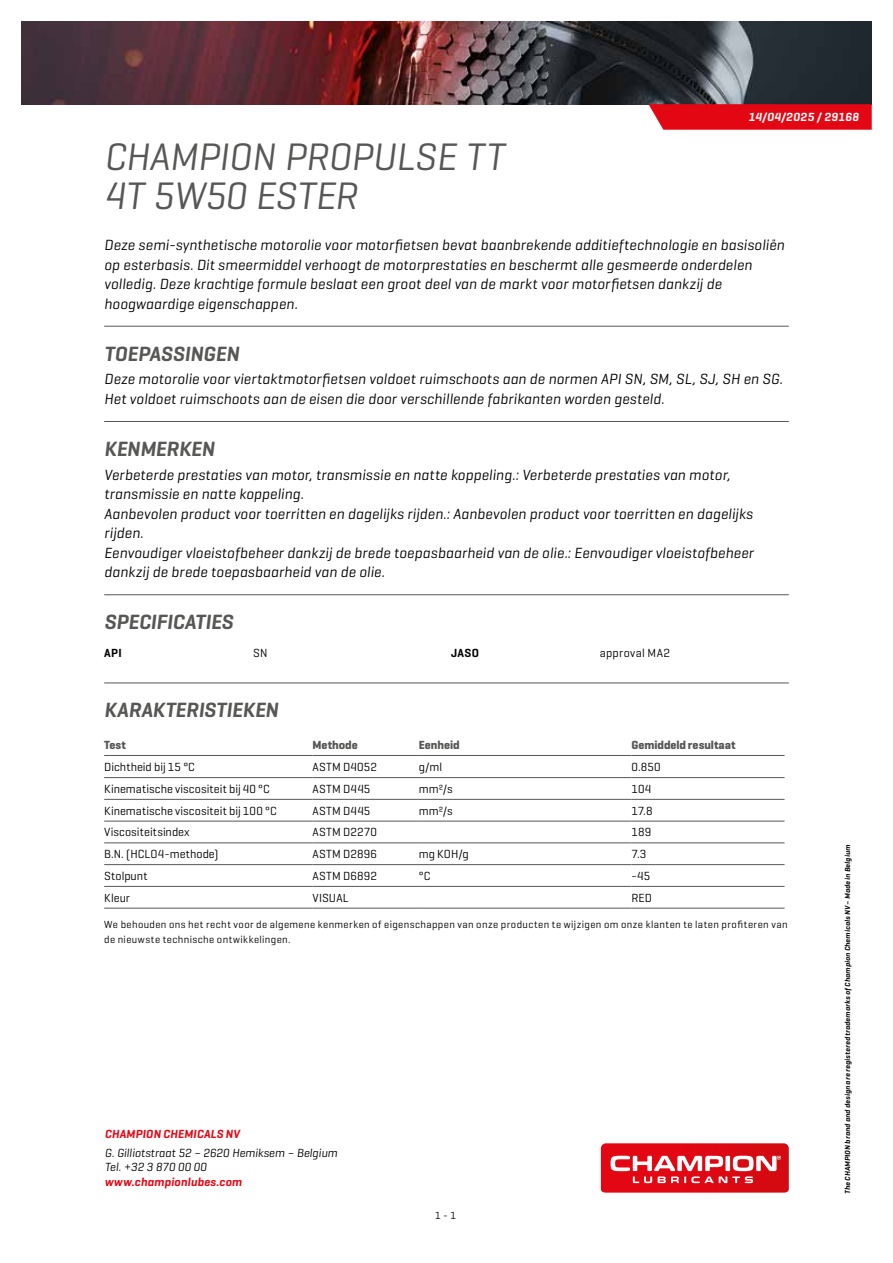
<style>
.page{position:relative;width:893px;height:1263px;background:#fff}
.page>*{position:absolute;margin:0;border:0;box-sizing:border-box;transform-origin:0 0}
.t1{font:italic 39px/39px "Geogrotesque";letter-spacing:-.005em;color:#575756}
.t2{font:italic 600 21px "Geogrotesque";letter-spacing:-.005em;color:#575756}
.t3{font:italic 15px/19.5px "Geogrotesque";letter-spacing:.01em;color:#000}
.t4{font:12px "Geogrotesque";letter-spacing:.01em;color:#000}
.t5{font:italic 12px/14.4px "Geogrotesque";color:#000}
.t6{font:italic 600 12px "Geogrotesque";letter-spacing:.015em;color:#e30613}
.t7{font:700 12px "Geogrotesque";letter-spacing:-.005em;color:#575756}
.t8{font:italic 600 12px "Geogrotesque";letter-spacing:.03em;color:#fff}
.t9{font:12px "Geogrotesque";letter-spacing:.03em;color:#000}
.t10{font:600 12px "Geogrotesque";letter-spacing:.025em;color:#000}
.t11{font:10.5px/15px "Geogrotesque";letter-spacing:.035em;color:#000}
.t12{font:italic 600 7.5px "Geogrotesque";letter-spacing:.025em;color:#000}
</style>
<div class="page">
<svg style="left:601px;top:1143px;width:188px;height:49px;background:#e43740"></svg>
<img style="left:21px;top:21px;width:851px;height:83px">
<svg style="left:648px;top:104px;width:224px;height:26px;background:#e3121e"></svg>
<hr style="left:104px;top:326px;width:685px;height:1px;background:#575756">
<hr style="left:104px;top:421px;width:685px;height:1px;background:#575756">
<hr style="left:104px;top:594px;width:685px;height:1px;background:#575756">
<hr style="left:104px;top:682px;width:685px;height:1px;background:#575756">
<hr style="left:104px;top:755px;width:209px;height:1px;background:#575756">
<hr style="left:313px;top:755px;width:106px;height:1px;background:#575756">
<hr style="left:419px;top:755px;width:212px;height:1px;background:#575756">
<hr style="left:631px;top:755px;width:153px;height:1px;background:#575756">
<hr style="left:104px;top:777px;width:209px;height:1px;background:#575756">
<hr style="left:313px;top:777px;width:106px;height:1px;background:#575756">
<hr style="left:419px;top:777px;width:212px;height:1px;background:#575756">
<hr style="left:631px;top:777px;width:153px;height:1px;background:#575756">
<hr style="left:104px;top:799px;width:209px;height:1px;background:#575756">
<hr style="left:313px;top:799px;width:106px;height:1px;background:#575756">
<hr style="left:419px;top:799px;width:212px;height:1px;background:#575756">
<hr style="left:631px;top:799px;width:153px;height:1px;background:#575756">
<hr style="left:104px;top:821px;width:209px;height:1px;background:#575756">
<hr style="left:313px;top:821px;width:106px;height:1px;background:#575756">
<hr style="left:419px;top:821px;width:212px;height:1px;background:#575756">
<hr style="left:631px;top:821px;width:153px;height:1px;background:#575756">
<hr style="left:104px;top:842px;width:209px;height:1px;background:#575756">
<hr style="left:313px;top:842px;width:106px;height:1px;background:#575756">
<hr style="left:419px;top:842px;width:212px;height:1px;background:#575756">
<hr style="left:631px;top:842px;width:153px;height:1px;background:#575756">
<hr style="left:104px;top:864px;width:209px;height:1px;background:#575756">
<hr style="left:313px;top:864px;width:106px;height:1px;background:#575756">
<hr style="left:419px;top:864px;width:212px;height:1px;background:#575756">
<hr style="left:631px;top:864px;width:153px;height:1px;background:#575756">
<hr style="left:104px;top:886px;width:209px;height:1px;background:#575756">
<hr style="left:313px;top:886px;width:106px;height:1px;background:#575756">
<hr style="left:419px;top:886px;width:212px;height:1px;background:#575756">
<hr style="left:631px;top:886px;width:153px;height:1px;background:#575756">
<hr style="left:104px;top:908px;width:209px;height:1px;background:#575756">
<hr style="left:313px;top:908px;width:106px;height:1px;background:#575756">
<hr style="left:419px;top:908px;width:212px;height:1px;background:#575756">
<hr style="left:631px;top:908px;width:153px;height:1px;background:#575756">
<p class="t8" style="left:749px;top:110px;width:112px">14/04/2025 / 29168</p>
<h1 class="t1" style="left:104px;top:136px;width:401px">CHAMPION PROPULSE TT<br>4T 5W50 ESTER</h1>
<p class="t3" style="left:104px;top:235px;width:682px">Deze semi-synthetische motorolie voor motorfietsen bevat baanbrekende additieftechnologie en basisoliën op esterbasis. Dit smeermiddel verhoogt de motorprestaties en beschermt alle gesmeerde onderdelen volledig. Deze krachtige formule beslaat een groot deel van de markt voor motorfietsen dankzij de hoogwaardige eigenschappen.</p>
<h2 class="t2" style="left:104px;top:340px;width:136px">TOEPASSINGEN</h2>
<p class="t3" style="left:104px;top:369px;width:680px">Deze motorolie voor viertaktmotorfietsen voldoet ruimschoots aan de normen API SN, SM, SL, SJ, SH en SG.<br>Het voldoet ruimschoots aan de eisen die door verschillende fabrikanten worden gesteld.</p>
<h2 class="t2" style="left:104px;top:436px;width:112px">KENMERKEN</h2>
<p class="t3" style="left:104px;top:464px;width:651px">Verbeterde prestaties van motor, transmissie en natte koppeling.: Verbeterde prestaties van motor, transmissie en natte koppeling.<br>Aanbevolen product voor toerritten en dagelijks rijden.: Aanbevolen product voor toerritten en dagelijks rijden.<br>Eenvoudiger vloeistofbeheer dankzij de brede toepasbaarheid van de olie.: Eenvoudiger vloeistofbeheer dankzij de brede toepasbaarheid van de olie.</p>
<h2 class="t2" style="left:104px;top:609px;width:131px">SPECIFICATIES</h2>
<p class="t10" style="left:104px;top:645px;width:19px">API</p>
<p class="t4" style="left:253px;top:645px;width:16px">SN</p>
<p class="t10" style="left:451px;top:645px;width:29px">JASO</p>
<p class="t9" style="left:600px;top:645px;width:72px">approval MA2</p>
<h2 class="t2" style="left:104px;top:697px;width:176px">KARAKTERISTIEKEN</h2>
<p class="t7" style="left:104px;top:737px;width:23px">Test</p>
<p class="t7" style="left:313px;top:737px;width:47px">Methode</p>
<p class="t7" style="left:419px;top:737px;width:42px">Eenheid</p>
<p class="t7" style="left:631px;top:737px;width:106px">Gemiddeld resultaat</p>
<p class="t4" style="left:104px;top:760px;width:92px">Dichtheid bij 15 °C</p>
<p class="t4" style="left:313px;top:760px;width:66px">ASTM D4052</p>
<p class="t4" style="left:419px;top:760px;width:25px">g/ml</p>
<p class="t4" style="left:631px;top:760px;width:31px">0.850</p>
<p class="t4" style="left:104px;top:781px;width:167px">Kinematische viscositeit bij 40 °C</p>
<p class="t4" style="left:313px;top:781px;width:59px">ASTM D445</p>
<p class="t4" style="left:419px;top:781px;width:35px">mm²/s</p>
<p class="t4" style="left:631px;top:781px;width:21px">104</p>
<p class="t4" style="left:104px;top:803px;width:174px">Kinematische viscositeit bij 100 °C</p>
<p class="t4" style="left:313px;top:803px;width:59px">ASTM D445</p>
<p class="t4" style="left:419px;top:803px;width:35px">mm²/s</p>
<p class="t4" style="left:631px;top:803px;width:23px">17.8</p>
<p class="t4" style="left:104px;top:825px;width:87px">Viscositeitsindex</p>
<p class="t4" style="left:313px;top:825px;width:66px">ASTM D2270</p>
<p class="t4" style="left:631px;top:825px;width:21px">189</p>
<p class="t4" style="left:104px;top:847px;width:116px">B.N. (HCLO4-methode)</p>
<p class="t4" style="left:313px;top:847px;width:66px">ASTM D2896</p>
<p class="t4" style="left:419px;top:847px;width:52px">mg KOH/g</p>
<p class="t4" style="left:631px;top:847px;width:16px">7.3</p>
<p class="t4" style="left:104px;top:868px;width:45px">Stolpunt</p>
<p class="t4" style="left:313px;top:868px;width:66px">ASTM D6892</p>
<p class="t4" style="left:419px;top:868px;width:13px">°C</p>
<p class="t4" style="left:631px;top:868px;width:20px">-45</p>
<p class="t4" style="left:104px;top:890px;width:27px">Kleur</p>
<p class="t4" style="left:313px;top:890px;width:38px">VISUAL</p>
<p class="t4" style="left:631px;top:890px;width:22px">RED</p>
<p class="t11" style="left:104px;top:916px;width:685px">We behouden ons het recht voor de algemene kenmerken of eigenschappen van onze producten te wijzigen om onze klanten te laten profiteren van de nieuwste technische ontwikkelingen.</p>
<p class="t6" style="left:105px;top:1126px;width:136px">CHAMPION CHEMICALS NV</p>
<p class="t5" style="left:105px;top:1145px;width:234px">G. Gilliotstraat 52 – 2620 Hemiksem – Belgium<br>Tel. +32 3 870 00 00</p>
<p class="t6" style="left:105px;top:1174px;width:139px">www.championlubes.com</p>
<p class="t11" style="left:435px;top:1207px;width:23px">1 - 1</p>
<p class="t12" style="left:843px;top:1194px;width:351px;rotate:-90deg">The CHAMPION brand and design are registered trademarks of Champion Chemicals NV – Made in Belgium</p>
</div>
